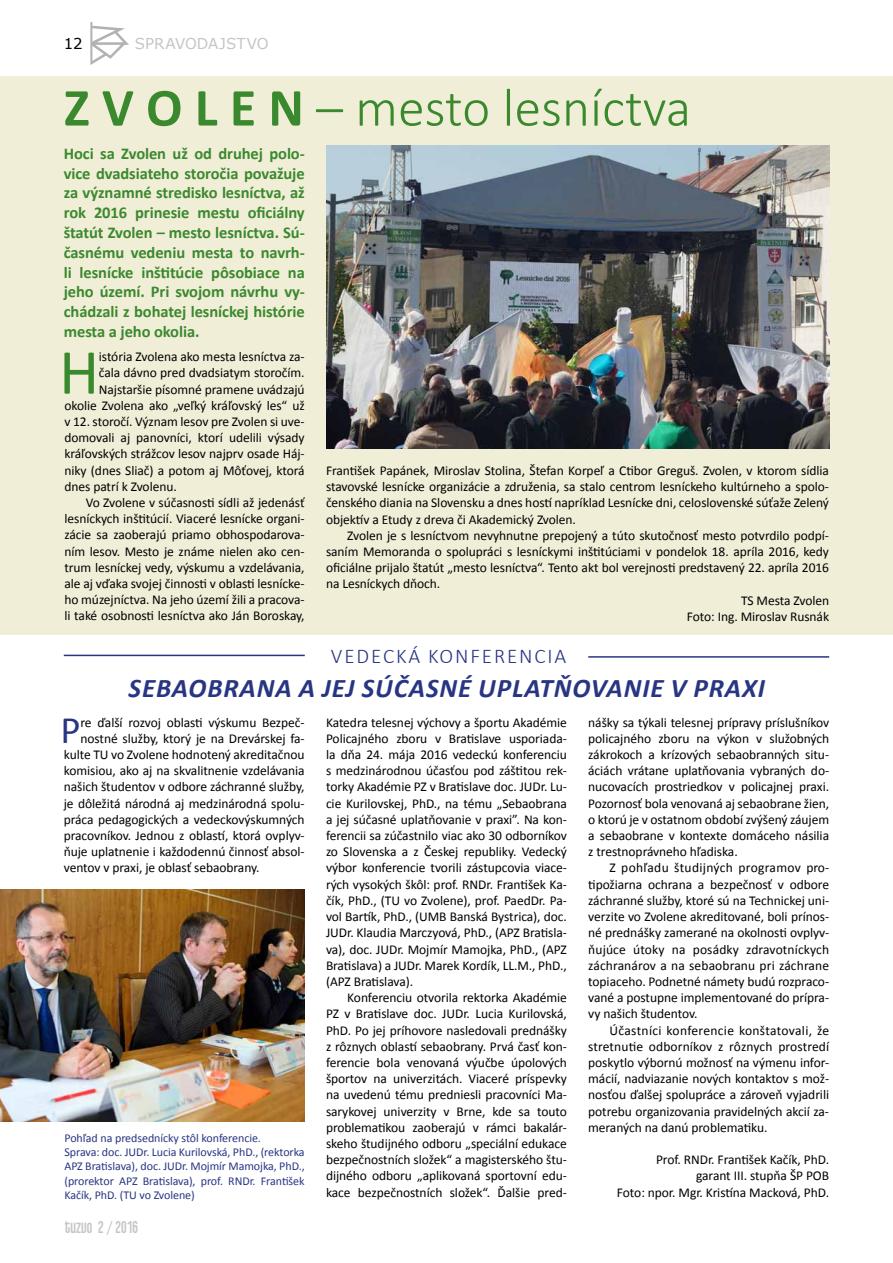
<style>
.page{position:relative;width:893px;height:1263px;background:#fff}
.page>*{position:absolute;margin:0;border:0;box-sizing:border-box;transform-origin:0 0}
.t1{font:64.5px "Calibri";color:#3b892e}
.t2{font:300 54px "Calibri";color:#3b892e}
.t3{font:39px "Calibri";color:#283583}
.t4{font:italic 700 27px "Calibri";letter-spacing:.035em;color:#283583}
.t5{font:300 21px "Calibri";letter-spacing:.09em;color:#283583}
.t6{font:18px "Qhytsdakx";color:#c6c6c6}
.t7{font:700 16.5px/19.8px "Calibri";letter-spacing:-.005em;color:#3b892e;text-align:justify}
.t8{font:15px "Verdana";color:#c6c6c6}
.t9{font:15px "Verdana";color:#000}
.t10{font:13.5px/16.2px "Calibri";letter-spacing:-.005em;color:#000;text-align:justify}
.t11{font:12px/14.4px "Calibri";letter-spacing:-.005em;color:#283583}
.s1{font-weight:700}
</style>
<div class="page">
<div style="left:0;top:77px;width:893px;height:558px;background:#f1eed8"></div>
<svg style="left:90px;top:22px;width:39px;height:43px"></svg>
<img style="left:326px;top:145px;width:503px;height:304px">
<img style="left:0;top:890px;width:305px;height:231px">
<hr style="left:588px;top:656px;width:241px;height:2px;background:#283583">
<hr style="left:64px;top:655px;width:241px;height:1px;background:#283583">
<p class="t9" style="left:64px;top:33px;width:21px">12</p>
<p class="t8" style="left:135px;top:33px;width:135px">SPRAVODAJSTVO</p>
<h2 class="t2" style="left:64px;top:74px;width:629px"><span class="s1">Z V O L E N</span> – MESTO LESNÍCTVA</h2>
<p class="t7" style="left:64px;top:143px;width:243px">Hoci sa Zvolen už od druhej polo&shy;vice dvadsiateho storočia považuje za významné stredisko lesníctva, až rok 2016 prinesie mestu oficiálny štatút Zvolen – mesto lesníctva. Sú&shy;časnému vedeniu mesta to navrh&shy;li lesnícke inštitúcie pôsobiace na jeho území. Pri svojom návrhu vy&shy;chádzali z bohatej lesníckej histórie mesta a jeho okolia.</p>
<h1 class="t1" style="left:59px;top:331px;width:42px">H</h1>
<p class="t10" style="left:99px;top:349px;width:207px">istória Zvolena ako mesta lesníctva za-</p>
<p class="t10" style="left:99px;top:365px;width:207px">čala dávno pred dvadsiatym storočím.</p>
<p class="t10" style="left:99px;top:381px;width:207px">Najstaršie písomné pramene uvádzajú</p>
<p class="t10" style="left:64px;top:397px;width:242px">okolie Zvolena ako „veľký kráľovský les“ už</p>
<p class="t10" style="left:64px;top:413px;width:242px">v 12. storočí. Význam lesov pre Zvolen si uve-</p>
<p class="t10" style="left:64px;top:430px;width:242px">domovali aj panovníci, ktorí udelili výsady</p>
<p class="t10" style="left:64px;top:446px;width:242px">kráľovských strážcov lesov najprv osade Háj-</p>
<p class="t10" style="left:64px;top:462px;width:242px">niky (dnes Sliač) a potom aj Môťovej, ktorá</p>
<p class="t10" style="left:64px;top:478px;width:114px">dnes patrí k Zvolenu.</p>
<p class="t10" style="left:86px;top:494px;width:220px">Vo Zvolene v súčasnosti sídli až jedenásť</p>
<p class="t10" style="left:64px;top:511px;width:242px">lesníckych inštitúcií. Viaceré lesnícke organi-</p>
<p class="t10" style="left:64px;top:527px;width:242px">zácie sa zaoberajú priamo obhospodarova-</p>
<p class="t10" style="left:64px;top:543px;width:242px">ním lesov. Mesto je známe nielen ako cen-</p>
<p class="t10" style="left:64px;top:559px;width:242px">trum lesníckej vedy, výskumu a vzdelávania,</p>
<p class="t10" style="left:64px;top:575px;width:242px">ale aj vďaka svojej činnosti v oblasti lesnícke-</p>
<p class="t10" style="left:64px;top:592px;width:242px">ho múzejníctva. Na jeho území žili a pracova-</p>
<p class="t10" style="left:64px;top:608px;width:242px">li také osobnosti lesníctva ako Ján Boroskay,</p>
<p class="t10" style="left:326px;top:462px;width:505px">František Papánek, Miroslav Stolina, Štefan Korpeľ a Ctibor Greguš. Zvolen, v ktorom sídlia stavovské lesnícke organizácie a združenia, sa stalo centrom lesníckeho kultúrneho a spolo&shy;čenského diania na Slovensku a dnes hostí napríklad Lesnícke dni, celoslovenské súťaže Zelený objektív a Etudy z dreva či Akademický Zvolen.</p>
<p class="t10" style="left:347px;top:527px;width:483px">Zvolen je s lesníctvom nevyhnutne prepojený a túto skutočnosť mesto potvrdilo podpí-</p>
<p class="t10" style="left:326px;top:543px;width:504px">saním Memoranda o spolupráci s lesníckymi inštitúciami v pondelok 18. apríla 2016, kedy</p>
<p class="t10" style="left:326px;top:560px;width:505px">oficiálne prijalo štatút „mesto lesníctva“. Tento akt bol verejnosti predstavený 22. apríla 2016</p>
<p class="t10" style="left:326px;top:576px;width:116px">na Lesníckych dňoch.</p>
<p class="t10" style="left:741px;top:592px;width:90px">TS Mesta Zvolen</p>
<p class="t10" style="left:687px;top:608px;width:144px">Foto: Ing. Miroslav Rusnák</p>
<h3 class="t5" style="left:331px;top:643px;width:111px">VEDECKÁ KON</h3>
<h3 class="t5" style="left:470px;top:643px;width:98px">FERENCIA</h3>
<h3 class="t4" style="left:129px;top:671px;width:638px">SEBAOBRANA A JEJ SÚČASNÉ UPLATŇOVANIE V PRAXI</h3>
<h3 class="t3" style="left:61px;top:705px;width:22px">P</h3>
<p class="t10" style="left:80px;top:714px;width:226px">re ďalší rozvoj oblasti výskumu Bezpeč-</p>
<p class="t10" style="left:80px;top:730px;width:226px">nostné služby, ktorý je na Drevárskej fa-</p>
<p class="t10" style="left:64px;top:746px;width:242px">kulte TU vo Zvolene hodnotený akreditačnou</p>
<p class="t10" style="left:64px;top:763px;width:242px">komisiou, ako aj na skvalitnenie vzdelávania</p>
<p class="t10" style="left:64px;top:779px;width:242px">našich študentov v odbore záchranné služby,</p>
<p class="t10" style="left:64px;top:795px;width:242px">je dôležitá národná aj medzinárodná spolu-</p>
<p class="t10" style="left:64px;top:811px;width:242px">práca pedagogických a vedeckovýskumných</p>
<p class="t10" style="left:64px;top:827px;width:242px">pracovníkov. Jednou z oblastí, ktorá ovplyv-</p>
<p class="t10" style="left:64px;top:844px;width:242px">ňuje uplatnenie i každodennú činnosť absol-</p>
<p class="t10" style="left:64px;top:860px;width:197px">ventov v praxi, je oblasť sebaobrany.</p>
<p class="t11" style="left:64px;top:1130px;width:242px">Pohľad na predsednícky stôl konferencie.<br>Sprava: doc. JUDr. Lucia Kurilovská, PhD., (rektorka APZ Bratislava), doc. JUDr. Mojmír Mamojka, PhD., (prorektor APZ Bratislava), prof. RNDr. František Kačík, PhD. (TU vo Zvolene)</p>
<h3 class="t6" style="left:65px;top:1221px;width:75px">tuzvo 2 / 2016</h3>
<p class="t10" style="left:326px;top:714px;width:242px">Katedra telesnej výchovy a športu Akadémie Policajného zboru v Bratislave usporiada&shy;la dňa 24. mája 2016 vedeckú konferenciu s medzinárodnou účasťou pod záštitou rek&shy;torky Akadémie PZ v Bratislave doc. JUDr. Lu&shy;cie Kurilovskej, PhD., na tému „Sebaobrana a jej súčasné uplatňovanie v praxi”. Na kon&shy;ferencii sa zúčastnilo viac ako 30 odborníkov zo Slovenska a z Českej republiky. Vedecký výbor konferencie tvorili zástupcovia viace&shy;rých vysokých škôl: prof. RNDr. František Ka&shy;čík, PhD., (TU vo Zvolene), prof. PaedDr. Pa&shy;vol Bartík, PhD., (UMB Banská Bystrica), doc.<br>JUDr. Klaudia Marczyová, PhD., (APZ Bratisla&shy;va), doc. JUDr. Mojmír Mamojka, PhD., (APZ Bratislava) a JUDr. Marek Kordík, LL.M., PhD., (APZ Bratislava).</p>
<p class="t10" style="left:326px;top:989px;width:242px;text-indent:21px">Konferenciu otvorila rektorka Akadémie PZ v Bratislave doc. JUDr. Lucia Kurilovská, PhD. Po jej príhovore nasledovali prednášky z rôznych oblastí sebaobrany. Prvá časť kon&shy;ferencie bola venovaná výučbe úpolových športov na univerzitách. Viaceré príspevky na uvedenú tému predniesli pracovníci Ma&shy;sarykovej univerzity v Brne, kde sa touto problematikou zaoberajú v rámci bakalár&shy;skeho študijného odboru „speciální edukace bezpečnostních složek“ a magisterského štu&shy;dijného odboru „aplikovaná sportovní edu&shy;kace bezpečnostních složek“. Ďalšie pred-</p>
<p class="t10" style="left:588px;top:714px;width:242px">nášky sa týkali telesnej prípravy príslušníkov policajného zboru na výkon v služobných zákrokoch a krízových sebaobranných situ&shy;áciách vrátane uplatňovania vybraných do&shy;nucovacích prostriedkov v policajnej praxi.<br>Pozornosť bola venovaná aj sebaobrane žien, o ktorú je v ostatnom období zvýšený záujem a sebaobrane v kontexte domáceho násilia z trestnoprávneho hľadiska.</p>
<p class="t10" style="left:588px;top:860px;width:242px;text-indent:21px">Z pohľadu študijných programov pro&shy;tipožiarna ochrana a bezpečnosť v odbore záchranné služby, ktoré sú na Technickej uni&shy;verzite vo Zvolene akreditované, boli prínos&shy;né prednášky zamerané na okolnosti ovplyv&shy;ňujúce útoky na posádky zdravotníckych záchranárov a na sebaobranu pri záchrane topiaceho. Podnetné námety budú rozpraco&shy;vané a postupne implementované do prípra&shy;vy našich študentov.</p>
<p class="t10" style="left:588px;top:1022px;width:242px;text-indent:21px">Účastníci konferencie konštatovali, že stretnutie odborníkov z rôznych prostredí poskytlo výbornú možnosť na výmenu infor&shy;mácií, nadviazanie nových kontaktov s mož&shy;nosťou ďalšej spolupráce a zároveň vyjadrili potrebu organizovania pravidelných akcií za&shy;meraných na danú problematiku.</p>
<p class="t10" style="left:617px;top:1151px;width:214px;text-align:right">Prof. RNDr. František Kačík, PhD.<br>garant III. stupňa ŠP POB<br>Foto: npor. Mgr. Kristína Macková, PhD.</p>
</div>
